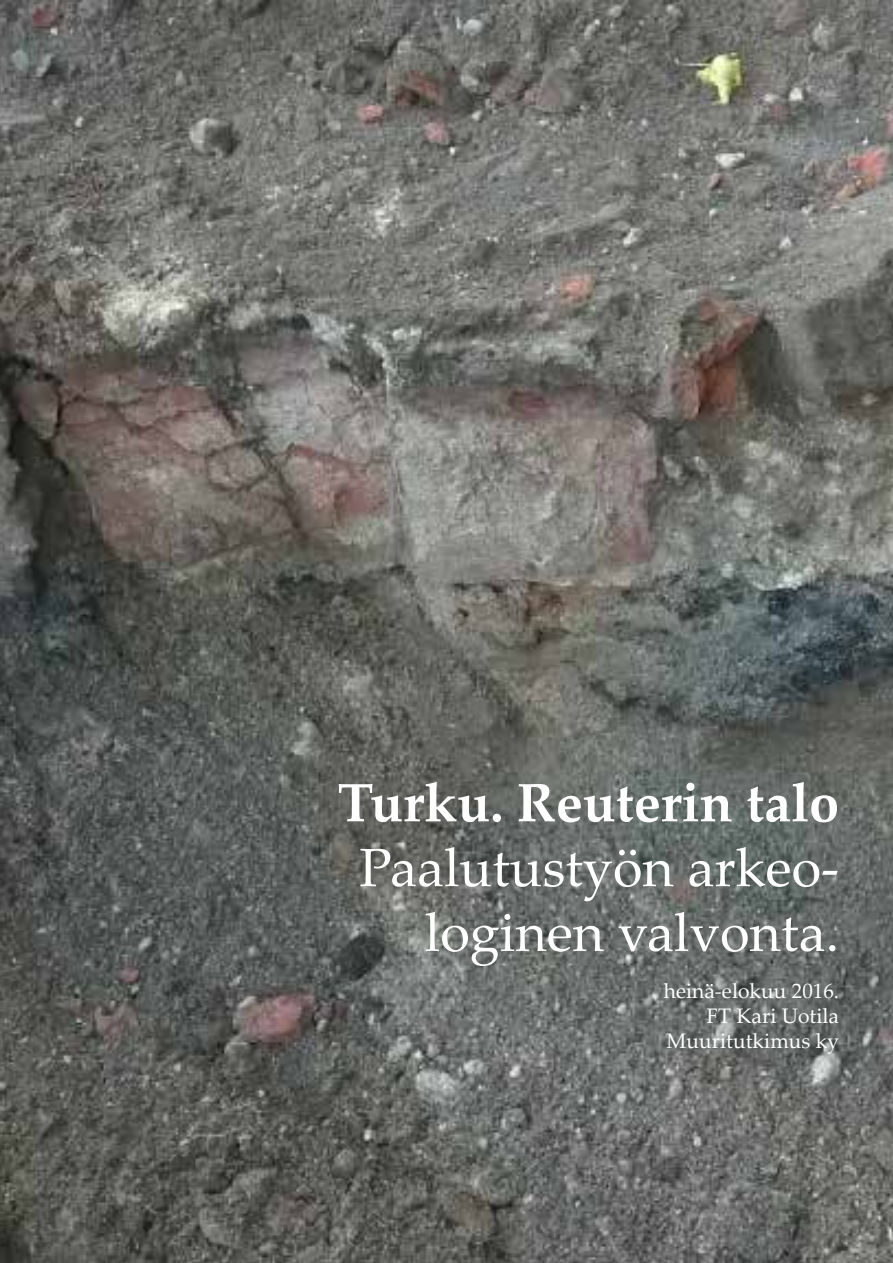
<style>
.page{position:relative;width:893px;height:1263px;background:#fff}
.page>*{position:absolute;margin:0;border:0;box-sizing:border-box;transform-origin:0 0}
.t1{font:54px/64.8px "Palatino Linotype";color:#fff;text-align:right}
.t2{font:700 54px "Palatino Linotype";color:#fff}
.t3{font:21px/25.2px "Palatino Linotype";color:#fff;text-align:right}
</style>
<div class="page">
<img style="left:0;top:0;width:893px;height:1263px">
<h1 class="t2" style="left:338px;top:764px;width:503px">Turku. Reuterin talo</h1>
<h1 class="t1" style="left:359px;top:833px;width:481px">Paalutustyön arkeo&shy;loginen valvonta.</h1>
<p class="t3" style="left:664px;top:977px;width:177px">heinä-elokuu 2016.<br>FT Kari Uotila<br>Muuritutkimus ky</p>
</div>
